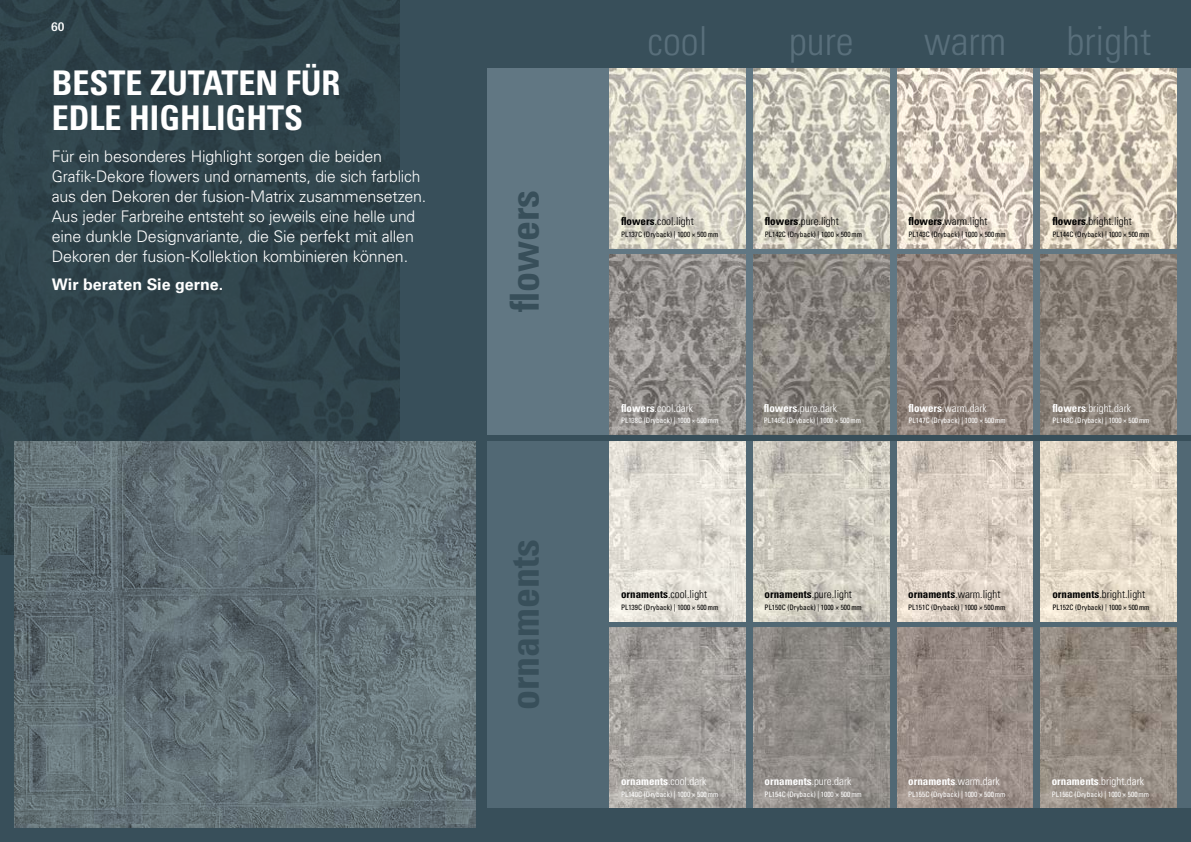
<style>
.page{position:relative;width:1191px;height:842px;background:#384f5a}
.page>*{position:absolute;margin:0;border:0;box-sizing:border-box;transform-origin:0 0}
.t1{font:40px "Univers LTCYR 47 Light Cond";color:#596f7b}
.t2{font:40px "Univers LTCYR 67 Bold Cond";color:#384f5a}
.t3{font:34px/35px "Univers LTCYR 67 Bold Cond";color:#fff}
.t4{font:300 16px/20px "Univers LTCYR 45";letter-spacing:-.01em;color:#fff}
.t5{font:700 16px "Univers LTCYR 65";letter-spacing:.005em;color:#fff}
.t6{font:700 12px "Glypha LT Pro";color:#fff}
.t7{font:11px "Univers LTCYR 47 Light Cond";color:#000}
.t8{font:11px "Univers LTCYR 47 Light Cond";color:#fff}
.t9{font:condensed 7.5px "Univers LTCYR 57";color:#fff}
.t10{font:condensed 7.5px "Univers LTCYR 57";color:#000}
.s1{font-family:"Univers LTCYR 67 Bold Cond"}
</style>
<div class="page">
<div style="left:488px;top:68px;width:703px;height:367px;background:#617783"></div>
<div style="left:488px;top:441px;width:703px;height:367px;background:#516874"></div>
<img style="left:0;top:0;width:400px;height:554px">
<img style="left:14px;top:441px;width:462px;height:387px">
<img style="left:609px;top:68px;width:136px;height:180px">
<img style="left:753px;top:68px;width:136px;height:180px">
<img style="left:1040px;top:68px;width:136px;height:180px">
<img style="left:897px;top:68px;width:136px;height:180px">
<img style="left:609px;top:255px;width:136px;height:180px">
<img style="left:609px;top:441px;width:136px;height:180px">
<img style="left:609px;top:628px;width:136px;height:180px">
<img style="left:753px;top:255px;width:136px;height:180px">
<img style="left:1040px;top:255px;width:136px;height:180px">
<img style="left:897px;top:255px;width:136px;height:180px">
<img style="left:753px;top:441px;width:136px;height:180px">
<img style="left:1040px;top:441px;width:136px;height:180px">
<img style="left:897px;top:441px;width:136px;height:180px">
<img style="left:753px;top:628px;width:136px;height:180px">
<img style="left:1040px;top:628px;width:136px;height:180px">
<img style="left:897px;top:628px;width:136px;height:180px">
<p class="t6" style="left:51px;top:19px;width:15px">60</p>
<h2 class="t3" style="left:52px;top:65px;width:290px">BESTE ZUTATEN FÜR<br>EDLE HIGHLIGHTS</h2>
<p class="t4" style="left:52px;top:145px;width:376px">Für ein besonderes Highlight sorgen die beiden Grafik-Dekore flowers und ornaments, die sich farblich aus den Dekoren der fusion-Matrix zusammensetzen.<br>Aus jeder Farbreihe entsteht so jeweils eine helle und eine dunkle Designvariante, die Sie perfekt mit allen Dekoren der fusion-Kollektion kombinieren können.</p>
<p class="t5" style="left:52px;top:273px;width:173px">Wir beraten Sie gerne.</p>
<h1 class="t2" style="left:500px;top:312px;width:124px;rotate:-90deg">flowers</h1>
<h1 class="t2" style="left:500px;top:710px;width:173px;rotate:-90deg">ornaments</h1>
<h1 class="t1" style="left:647px;top:14px;width:61px">cool</h1>
<h1 class="t1" style="left:789px;top:14px;width:66px">pure</h1>
<h1 class="t1" style="left:924px;top:14px;width:84px">warm</h1>
<h1 class="t1" style="left:1066px;top:14px;width:86px">bright</h1>
<p class="t7" style="left:621px;top:214px;width:74px"><span class="s1">flowers</span>.cool.light</p>
<p class="t10" style="left:621px;top:229px;width:99px">PL137C (Dryback) | 1000 × 500mm</p>
<p class="t7" style="left:765px;top:214px;width:75px"><span class="s1">flowers</span>.pure.light</p>
<p class="t10" style="left:765px;top:229px;width:99px">PL142C (Dryback) | 1000 × 500mm</p>
<p class="t7" style="left:908px;top:214px;width:80px"><span class="s1">flowers</span>.warm.light</p>
<p class="t10" style="left:908px;top:229px;width:99px">PL143C (Dryback) | 1000 × 500mm</p>
<p class="t7" style="left:1052px;top:214px;width:81px"><span class="s1">flowers</span>.bright.light</p>
<p class="t10" style="left:1052px;top:229px;width:99px">PL144C (Dryback) | 1000 × 500mm</p>
<p class="t8" style="left:621px;top:400px;width:74px"><span class="s1">flowers</span>.cool.dark</p>
<p class="t9" style="left:621px;top:416px;width:99px">PL138C (Dryback) | 1000 × 500mm</p>
<p class="t8" style="left:764px;top:400px;width:75px"><span class="s1">flowers</span>.pure.dark</p>
<p class="t9" style="left:764px;top:416px;width:99px">PL146C (Dryback) | 1000 × 500mm</p>
<p class="t8" style="left:908px;top:400px;width:80px"><span class="s1">flowers</span>.warm.dark</p>
<p class="t9" style="left:908px;top:416px;width:99px">PL147C (Dryback) | 1000 × 500mm</p>
<p class="t8" style="left:1052px;top:400px;width:80px"><span class="s1">flowers</span>.bright.dark</p>
<p class="t9" style="left:1052px;top:416px;width:99px">PL148C (Dryback) | 1000 × 500mm</p>
<p class="t7" style="left:621px;top:587px;width:88px"><span class="s1">ornaments</span>.cool.light</p>
<p class="t10" style="left:621px;top:603px;width:99px">PL139C (Dryback) | 1000 × 500mm</p>
<p class="t7" style="left:764px;top:587px;width:89px"><span class="s1">ornaments</span>.pure.light</p>
<p class="t10" style="left:764px;top:603px;width:99px">PL150C (Dryback) | 1000 × 500mm</p>
<p class="t7" style="left:908px;top:587px;width:94px"><span class="s1">ornaments</span>.warm.light</p>
<p class="t10" style="left:908px;top:603px;width:99px">PL151C (Dryback) | 1000 × 500mm</p>
<p class="t7" style="left:1052px;top:587px;width:94px"><span class="s1">ornaments</span>.bright.light</p>
<p class="t10" style="left:1052px;top:603px;width:99px">PL152C (Dryback) | 1000 × 500mm</p>
<p class="t8" style="left:621px;top:773px;width:87px"><span class="s1">ornaments</span>.cool.dark</p>
<p class="t9" style="left:621px;top:789px;width:99px">PL140C (Dryback) | 1000 × 500mm</p>
<p class="t8" style="left:764px;top:773px;width:88px"><span class="s1">ornaments</span>.pure.dark</p>
<p class="t9" style="left:764px;top:789px;width:99px">PL154C (Dryback) | 1000 × 500mm</p>
<p class="t8" style="left:908px;top:773px;width:93px"><span class="s1">ornaments</span>.warm.dark</p>
<p class="t9" style="left:908px;top:789px;width:99px">PL155C (Dryback) | 1000 × 500mm</p>
<p class="t8" style="left:1051px;top:773px;width:94px"><span class="s1">ornaments</span>.bright.dark</p>
<p class="t9" style="left:1051px;top:789px;width:99px">PL156C (Dryback) | 1000 × 500mm</p>
</div>
